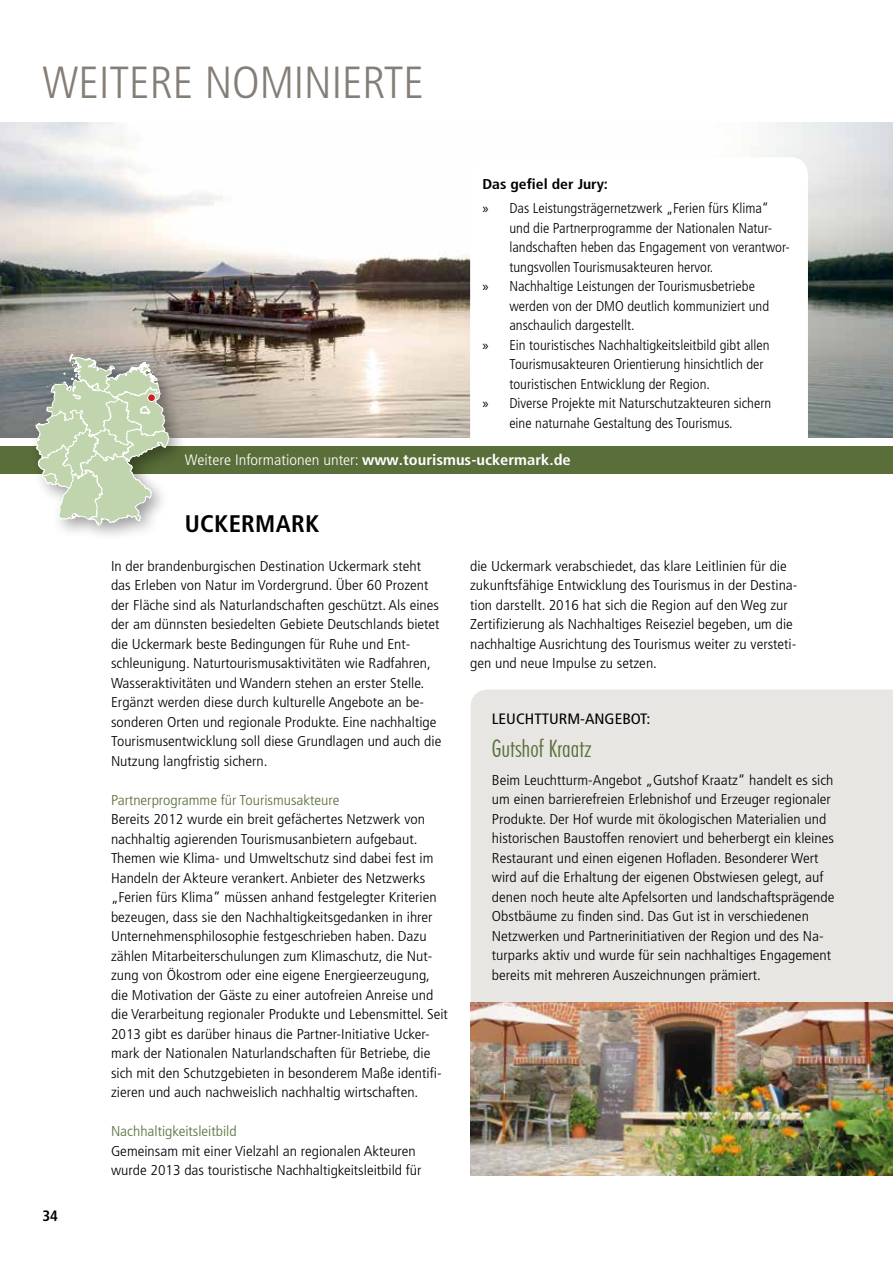
<style>
.page{position:relative;width:893px;height:1263px;background:#fff}
.page>*{position:absolute;margin:0;border:0;box-sizing:border-box;transform-origin:0 0}
.t1{font:300 condensed 45px "Frutiger LT Pro";color:#857e76}
.t2{font:300 condensed 24px "Futura BT";color:#596e39}
.t3{font:700 condensed 24px "Frutiger LT Pro";letter-spacing:.01em;color:#000}
.t4{font:300 condensed 15px "Frutiger LT Pro";color:#fff;scale:1.1 1}
.t5{font:condensed 15px "Frutiger LT Pro";color:#000;scale:1.1 1}
.t6{font:700 condensed 15px "Frutiger LT Pro";color:#000}
.t7{font:300 condensed 14.25px/19.5px "Frutiger LT Pro";color:#000;scale:1.1 1}
.t8{font:300 condensed 14.25px/23.7px "Frutiger LT Pro";color:#000}
.s1{font-weight:700}
.s2{font-family:"Myriad Pro";font-weight:400;font-stretch:normal}
.s3{color:#596e39}
</style>
<div class="page">
<div style="left:471px;top:689px;width:422px;height:313px;background:#e8e6e3"></div>
<img style="left:0;top:122px;width:893px;height:315px">
<div style="left:470px;top:157px;width:338px;height:325px;background:#fff;border-radius:18px"></div>
<div style="left:0;top:446px;width:893px;height:27px;background:#596e39"></div>
<div style="left:28px;top:349px;width:160px;height:195px;background:#000;opacity:.4"></div>
<svg style="left:34px;top:354px;width:135px;height:172px;background:#bdc9b1"></svg>
<div style="left:148px;top:394px;width:7px;height:8px;background:#cb2026;border-radius:50%"></div>
<div style="left:147px;top:393px;width:9px;height:9px;border:1px solid #fff;border-radius:50%"></div>
<img style="left:470px;top:1002px;width:423px;height:173px">
<h1 class="t1" style="left:43px;top:56px;width:383px">WEITERE NOMINIERTE</h1>
<p class="t8" style="left:482px;top:173px;width:288px"><span class="s1">Das gefel der Jury:<br></span><span class="s2">»</span> Das Leistungsträgernetzwerk „Ferien fürs Klima“</p>
<p class="t8" style="left:509px;top:216px;width:264px">und die Partnerprogramme der Nationalen Natur-</p>
<p class="t8" style="left:509px;top:235px;width:282px">landschaften heben das Engagement von verantwor-</p>
<p class="t8" style="left:509px;top:255px;width:205px">tungsvollen Tourismusakteuren hervor.</p>
<p class="t8" style="left:482px;top:274px;width:274px"><span class="s2">»</span> Nachhaltige Leistungen der Tourismusbetriebe</p>
<p class="t8" style="left:509px;top:294px;width:261px">werden von der DMO deutlich kommuniziert und</p>
<p class="t8" style="left:509px;top:313px;width:127px">anschaulich dargestellt.</p>
<p class="t8" style="left:482px;top:333px;width:289px"><span class="s2">»</span> Ein touristisches Nachhaltigkeitsleitbild gibt allen</p>
<p class="t8" style="left:509px;top:352px;width:256px">Tourismusakteuren Orientierung hinsichtlich der</p>
<p class="t8" style="left:509px;top:372px;width:202px">touristischen Entwicklung der Region.</p>
<p class="t8" style="left:482px;top:391px;width:290px"><span class="s2">»</span> Diverse Projekte mit Naturschutzakteuren sichern</p>
<p class="t8" style="left:509px;top:411px;width:225px">eine naturnahe Gestaltung des Tourismus.</p>
<p class="t4" style="left:185px;top:451px;width:352px">Weitere Informationen unter: <span class="s1">www.tourismus-uckermark.de</span></p>
<p class="t6" style="left:43px;top:1207px;width:17px">34</p>
<h2 class="t3" style="left:185px;top:509px;width:136px">UCKERMARK</h2>
<p class="t7" style="left:111px;top:556px;width:302px">In der brandenburgischen Destination Uckermark steht das Erleben von Natur im Vordergrund. Über 60 Prozent der Fläche sind als Naturlandschaften geschützt. Als eines der am dünnsten besiedelten Gebiete Deutschlands bietet die Uckermark beste Bedingungen für Ruhe und Ent&shy;schleunigung. Naturtourismusaktivitäten wie Radfahren, Wasseraktivitäten und Wandern stehen an erster Stelle.<br>Ergänzt werden diese durch kulturelle Angebote an be&shy;sonderen Orten und regionale Produkte. Eine nachhaltige Tourismusentwicklung soll diese Grundlagen und auch die Nutzung langfristig sichern.</p>
<p class="t7" style="left:111px;top:790px;width:308px"><span class="s3">Partnerprogramme für Tourismusakteure<br></span>Bereits 2012 wurde ein breit gefächertes Netzwerk von nachhaltig agierenden Tourismusanbietern aufgebaut.<br>Themen wie Klima- und Umweltschutz sind dabei fest im Handeln der Akteure verankert. Anbieter des Netzwerks „Ferien fürs Klima“ müssen anhand festgelegter Kriterien bezeugen, dass sie den Nachhaltigkeitsgedanken in ihrer Unternehmensphilosophie festgeschrieben haben. Dazu zählen Mitarbeiterschulungen zum Klimaschutz, die Nut&shy;zung von Ökostrom oder eine eigene Energieerzeugung, die Motivation der Gäste zu einer autofreien Anreise und die Verarbeitung regionaler Produkte und Lebensmittel. Seit 2013 gibt es darüber hinaus die Partner-Initiative Ucker&shy;mark der Nationalen Naturlandschaften für Betriebe, die sich mit den Schutzgebieten in besonderem Maße identif&shy;zieren und auch nachweislich nachhaltig wirtschaften.</p>
<p class="t7" style="left:111px;top:1122px;width:284px"><span class="s3">Nachhaltigkeitsleitbild<br></span>Gemeinsam mit einer Vielzahl an regionalen Akteuren wurde 2013 das touristische Nachhaltigkeitsleitbild für</p>
<p class="t7" style="left:470px;top:556px;width:299px">die Uckermark verabschiedet, das klare Leitlinien für die zukunftsfähige Entwicklung des Tourismus in der Destina&shy;tion darstellt. 2016 hat sich die Region auf den Weg zur Zertifzierung als Nachhaltiges Reiseziel begeben, um die nachhaltige Ausrichtung des Tourismus weiter zu versteti&shy;gen und neue Impulse zu setzen.</p>
<p class="t5" style="left:492px;top:710px;width:146px">LEUCHTTURM-ANGEBOT:</p>
<p class="t2" style="left:492px;top:734px;width:101px">Gutshof Kraatz</p>
<p class="t7" style="left:492px;top:770px;width:313px">Beim Leuchtturm-Angebot „Gutshof Kraatz“ handelt es sich um einen barrierefreien Erlebnishof und Erzeuger regionaler Produkte. Der Hof wurde mit ökologischen Materialien und historischen Baustoffen renoviert und beherbergt ein kleines Restaurant und einen eigenen Hofaden. Besonderer Wert wird auf die Erhaltung der eigenen Obstwiesen gelegt, auf denen noch heute alte Apfelsorten und landschaftsprägende Obstbäume zu fnden sind. Das Gut ist in verschiedenen Netzwerken und Partnerinitiativen der Region und des Na&shy;turparks aktiv und wurde für sein nachhaltiges Engagement bereits mit mehreren Auszeichnungen prämiert.</p>
</div>
